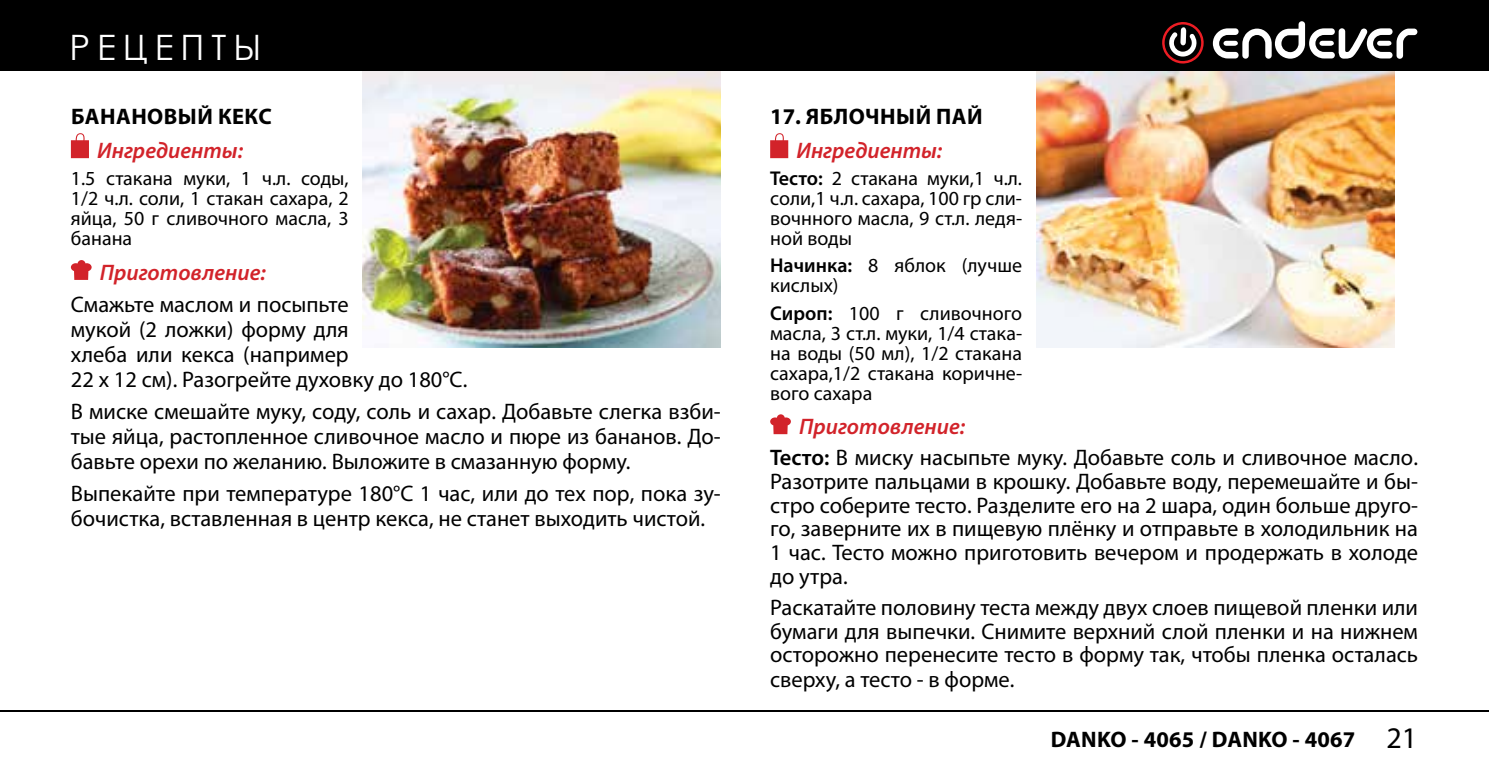
<style>
.page{position:relative;width:1489px;height:780px;background:#fff}
.page>*{position:absolute;margin:0;border:0;box-sizing:border-box;transform-origin:0 0}
.t1{font:35px "Century Gothic";letter-spacing:.2em;color:#fff}
.t2{font:30px "Myriad Pro";color:#000}
.t3{font:22.5px/25px "Myriad Pro";color:#000}
.t4{font:700 22.5px "Myriad Pro";letter-spacing:.01em;color:#000}
.t5{font:italic 600 22.5px "Myriad Pro";color:#d2232a}
.t6{font:20px/20px "Myriad Pro";color:#000;text-align:justify}
.s1{font-weight:600}
.s2{font-weight:600;font-style:italic;color:#d2232a}
</style>
<div class="page">
<div style="left:0;top:0;width:1488px;height:71px;background:#000"></div>
<hr style="left:0;top:710px;width:1488px;height:1px;background:#000">
<svg style="left:1212px;top:21px;width:205px;height:38px"></svg>
<svg style="left:1162px;top:22px;width:42px;height:42px"></svg>
<svg style="left:71px;top:133px;width:18px;height:25px"></svg>
<svg style="left:71px;top:260px;width:21px;height:20px"></svg>
<svg style="left:770px;top:133px;width:18px;height:25px"></svg>
<svg style="left:770px;top:414px;width:20px;height:20px"></svg>
<img style="left:363px;top:71px;width:357px;height:277px">
<img style="left:1036px;top:71px;width:357px;height:277px">
<h1 class="t1" style="left:69px;top:23px;width:193px">РЕЦЕПТЫ</h1>
<p class="t4" style="left:71px;top:101px;width:17px">Банановый</p>
<p class="t4" style="left:218px;top:101px;width:41px">кекс</p>
<p class="t5" style="left:97px;top:136px;width:147px">Ингредиенты:</p>
<p class="t6" style="left:71px;top:168px;width:279px">1.5 стакана муки, 1 ч.л. соды, 1/2 ч.л. соли, 1 стакан сахара, 2 яйца, 50 г сливочного масла, 3 банана</p>
<p class="t5" style="left:100px;top:258px;width:168px">Приготовление:</p>
<p class="t3" style="left:71px;top:291px;width:398px">Смажьте маслом и посыпьте<br>мукой (2 ложки) форму для<br>хлеба или кекса (например<br>22 х 12 см). Разогрейте духовку до 180°С.</p>
<p class="t3" style="left:71px;top:399px;width:651px;text-align:justify">В миске смешайте муку, соду, соль и сахар. Добавьте слегка взби&shy;тые яйца, растопленное сливочное масло и пюре из бананов. До&shy;бавьте орехи по желанию. Выложите в смазанную форму.</p>
<p class="t3" style="left:71px;top:481px;width:651px">Выпекайте при температуре 180°С 1 час, или до тех пор, пока зу&shy;бочистка, вставленная в центр кекса, не станет выходить чистой.</p>
<p class="t4" style="left:770px;top:101px;width:127px">17. Яблочный</p>
<p class="t4" style="left:936px;top:101px;width:48px">паЙ</p>
<p class="t5" style="left:796px;top:136px;width:147px">Ингредиенты:</p>
<p class="t6" style="left:770px;top:168px;width:253px"><span class="s1">Тесто:</span> 2 стакана муки,1 ч.л. соли,1 ч.л. сахара, 100 гр сли&shy;вочнного масла, 9 ст.л. ледя&shy;ной воды</p>
<p class="t6" style="left:770px;top:255px;width:253px"><span class="s1">Начинка:</span> 8 яблок (лучше кислых)</p>
<p class="t6" style="left:770px;top:302px;width:253px"><span class="s1">Сироп:</span> 100 г сливочного масла, 3 ст.л. муки, 1/4 стака&shy;на воды (50 мл), 1/2 стакана сахара,1/2 стакана коричне&shy;вого сахара</p>
<p class="t3" style="left:770px;top:411px;width:649px;line-height:30.8px;text-indent:29px"><span class="s2">Приготовление:<br></span><span class="s1">Тесто:</span> В миску насыпьте муку. Добавьте соль и сливочное масло.</p>
<p class="t3" style="left:770px;top:469px;width:649px;line-height:23.8px;text-align:justify">Разотрите пальцами в крошку. Добавьте воду, перемешайте и бы&shy;стро соберите тесто. Разделите его на 2 шара, один больше друго&shy;го, заверните их в пищевую плёнку и отправьте в холодильник на 1 час. Тесто можно приготовить вечером и продержать в холоде до утра.</p>
<p class="t3" style="left:770px;top:594px;width:649px;line-height:24.2px;text-align:justify">Раскатайте половину теста между двух слоев пищевой пленки или бумаги для выпечки. Снимите верхний слой пленки и на нижнем осторожно перенесите тесто в форму так, чтобы пленка осталась сверху, а тесто - в форме.</p>
<p class="t4" style="left:1050px;top:724px;width:306px">DANKO - 4065 / DANKO - 4067</p>
<h2 class="t2" style="left:1386px;top:719px;width:32px">21</h2>
</div>
